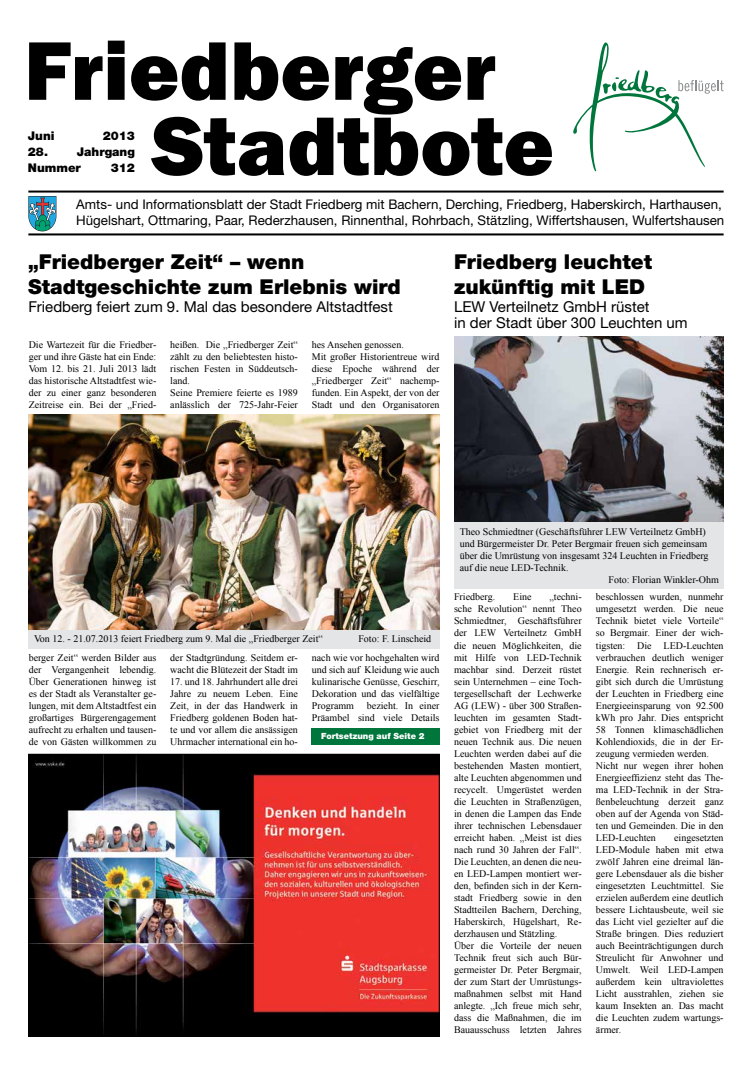
<style>
.page{position:relative;width:752px;height:1078px;background:#fff}
.page>*{position:absolute;margin:0;border:0;box-sizing:border-box;transform-origin:0 0}
.t1{font:800 86px/75.2px "Franklin Gothic";color:#000}
.t2{font:900 20.5px/24.6px "Helvetica Neue";color:#000}
.t3{font:15px/16px "Helvetica Neue";color:#000}
.t4{font:13.3px/16px "Helvetica Neue";color:#000}
.t5{font:900 12px/16px "Helvetica Neue";color:#000}
.t6{font:10px/12px "Times New Roman";color:#000;text-align:justify}
.t7{font:900 8.5px "Helvetica Neue";color:#fff}
</style>
<div class="page">
<hr style="left:28px;top:190px;width:695px;height:2px;background:#000">
<hr style="left:28px;top:233px;width:695px;height:2px;background:#000">
<svg style="left:573px;top:42px;width:150px;height:129px"></svg>
<svg style="left:28px;top:196px;width:28px;height:35px"></svg>
<img style="left:30px;top:755px;width:407px;height:279px">
<div style="left:28px;top:753px;width:411px;height:283px;border:1px solid #000"></div>
<img style="left:454px;top:336px;width:269px;height:186px">
<img style="left:28px;top:414px;width:411px;height:215px">
<div style="left:454px;top:522px;width:269px;height:66px;background:#e4e5e6"></div>
<div style="left:28px;top:629px;width:411px;height:19px;background:#e4e5e6"></div>
<div style="left:311px;top:728px;width:128px;height:16px;background:#00763d"></div>
<h1 class="t1" style="left:152px;top:33px;width:403px;text-indent:-128px">Friedberger<br>Stadtbote</h1>
<p class="t5" style="left:28px;top:128px;width:28px">Juni</p>
<p class="t5" style="left:103px;top:128px;width:34px">2013</p>
<p class="t5" style="left:28px;top:144px;width:22px">28.</p>
<p class="t5" style="left:28px;top:144px;width:108px;text-indent:49px">Jahrgang<br>Nummer</p>
<p class="t5" style="left:111px;top:160px;width:26px">312</p>
<h3 class="t4" style="left:76px;top:196px;width:649px">Amts- und Informationsblatt der Stadt Friedberg mit Bachern, Derching, Friedberg, Haberskirch, Harthausen,<br>Hügelshart, Ottmaring, Paar, Rederzhausen, Rinnenthal, Rohrbach, Stätzling, Wiffertshausen, Wulfertshausen</h3>
<h2 class="t2" style="left:28px;top:249px;width:374px">„Friedberger Zeit“ – wenn<br>Stadtgeschichte zum Erlebnis wird</h2>
<h2 class="t2" style="left:454px;top:249px;width:199px">Friedberg leuchtet zukünftig mit LED</h2>
<h3 class="t3" style="left:28px;top:298px;width:366px">Friedberg feiert zum 9. Mal das besondere Altstadtfest</h3>
<h3 class="t3" style="left:454px;top:298px;width:235px">LEW Verteilnetz GmbH rüstet<br>in der Stadt über 300 Leuchten um</h3>
<p class="t6" style="left:29px;top:339px;width:129px">Die Wartezeit für die Friedber&shy;ger und ihre Gäste hat ein Ende:<br>Vom 12. bis 21. Juli 2013 lädt das historische Altstadtfest wie&shy;der zu einer ganz besonderen Zeitreise ein. Bei der „Fried-</p>
<p class="t6" style="left:170px;top:339px;width:129px;text-align:left">heißen. Die „Friedberger Zeit“ zählt zu den beliebtesten histo&shy;rischen Festen in Süddeutsch&shy;land.<br>Seine Premiere feierte es 1989 anlässlich der 725-Jahr-Feier</p>
<p class="t6" style="left:311px;top:339px;width:129px;text-align:left">hes Ansehen genossen.<br>Mit großer Historientreue wird diese Epoche während der „Friedberger Zeit“ nachemp&shy;funden. Ein Aspekt, der von der<br>Stadt und den Organisatoren</p>
<p class="t6" style="left:34px;top:632px;width:290px">Von 12. - 21.07.2013 feiert Friedberg zum 9. Mal die „Friedberger Zeit“</p>
<p class="t6" style="left:358px;top:632px;width:74px">Foto: F. Linscheid</p>
<p class="t6" style="left:29px;top:651px;width:129px">berger Zeit“ werden Bilder aus der Vergangenheit lebendig.<br>Über Generationen hinweg ist es der Stadt als Veranstalter ge&shy;lungen, mit dem Altstadtfest ein großartiges Bürgerengagement aufrecht zu erhalten und tausen&shy;de von Gästen willkommen zu</p>
<p class="t6" style="left:170px;top:651px;width:129px">der Stadtgründung. Seitdem er&shy;wacht die Blütezeit der Stadt im</p>
<p class="t6" style="left:170px;top:675px;width:129px">17. und 18. Jahrhundert alle drei Jahre zu neuem Leben. Eine Zeit, in der das Handwerk in Friedberg goldenen Boden hat&shy;te und vor allem die ansässigen Uhrmacher international ein ho-</p>
<p class="t6" style="left:311px;top:651px;width:129px">nach wie vor hochgehalten wird und sich auf Kleidung wie auch kulinarische Genüsse, Geschirr, Dekoration und das vielfältige Programm</p>
<p class="t6" style="left:311px;top:699px;width:129px;text-align:right">bezieht. In einer<br>Präambel sind viele Details</p>
<p class="t7" style="left:321px;top:730px;width:105px">Fortsetzung auf Seite 2</p>
<p class="t6" style="left:459px;top:525px;width:247px">Theo Schmiedtner (Geschäftsführer LEW Verteilnetz GmbH)</p>
<p class="t6" style="left:459px;top:537px;width:249px">und Bürgermeister Dr. Peter Bergmair freuen sich gemeinsam</p>
<p class="t6" style="left:459px;top:549px;width:250px">über die Umrüstung von insgesamt 324 Leuchten in Friedberg</p>
<p class="t6" style="left:459px;top:561px;width:110px">auf die neue LED-Technik.</p>
<p class="t6" style="left:608px;top:573px;width:112px">Foto: Florian Winkler-Ohm</p>
<p class="t6" style="left:454px;top:591px;width:129px;text-align:left;text-indent:95px">„techni&shy;sche Revolution“ nennt Theo<br>Schmiedtner, Geschäftsführer der LEW Verteilnetz GmbH die neuen Möglichkeiten, die mit Hilfe von LED-Technik machbar sind. Derzeit rüstet sein Unternehmen – eine Toch&shy;tergesellschaft der Lechwerke<br>AG (LEW) - über 300 Straßen&shy;leuchten im gesamten Stadt&shy;gebiet von Friedberg mit der neuen Technik aus. Die neuen<br>Leuchten werden dabei auf die bestehenden Masten montiert, alte Leuchten abgenommen und recycelt. Umgerüstet werden die Leuchten in Straßenzügen, in denen die Lampen das Ende ihrer technischen Lebensdauer erreicht haben. „Meist ist dies nach rund 30 Jahren der Fall“.<br>Die Leuchten, an denen die neu&shy;en LED-Lampen montiert wer&shy;den, befinden sich in der Kern&shy;stadt Friedberg sowie in den<br>Stadtteilen Bachern, Derching,<br>Haberskirch, Hügelshart, Re&shy;derzhausen und Stätzling.<br>Über die Vorteile der neuen<br>Technik freut sich auch Bür&shy;germeister Dr. Peter Bergmair, der zum Start der Umrüstungs&shy;maßnahmen selbst mit Hand anlegte. „Ich freue mich sehr, dass die Maßnahmen, die im<br>Bauausschuss letzten Jahres</p>
<p class="t6" style="left:595px;top:591px;width:129px;text-align:left">beschlossen wurden, nunmehr umgesetzt werden. Die neue<br>Technik bietet viele Vorteile“ so Bergmair. Einer der wich&shy;tigsten: Die LED-Leuchten verbrauchen deutlich weniger<br>Energie. Rein rechnerisch er&shy;gibt sich durch die Umrüstung der Leuchten in Friedberg eine<br>Energieeinsparung von 92.500 kWh pro Jahr. Dies entspricht<br>58 Tonnen klimaschädlichen<br>Kohlendioxids, die in der Er&shy;zeugung vermieden werden.<br>Nicht nur wegen ihrer hohen<br>Energieeffizienz steht das The&shy;ma LED-Technik in der Stra&shy;ßenbeleuchtung derzeit ganz oben auf der Agenda von Städ&shy;ten und Gemeinden. Die in den<br>LED-Leuchten</p>
<p class="t6" style="left:454px;top:591px;width:43px">Friedberg.</p>
<p class="t6" style="left:513px;top:591px;width:20px">Eine</p>
<p class="t6" style="left:595px;top:831px;width:129px;text-indent:78px">eingesetzten LED-Module haben mit etwa zwölf Jahren eine dreimal län&shy;gere Lebensdauer als die bisher eingesetzten Leuchtmittel. Sie erzielen außerdem eine deutlich bessere Lichtausbeute, weil sie das Licht viel gezielter auf die Straße bringen. Dies reduziert auch Beeinträchtigungen durch Streulicht für Anwohner und Umwelt. Weil LED-Lampen außerdem kein ultraviolettes Licht ausstrahlen, ziehen sie kaum Insekten an. Das macht die Leuchten zudem wartungs&shy;ärmer.</p>
</div>
